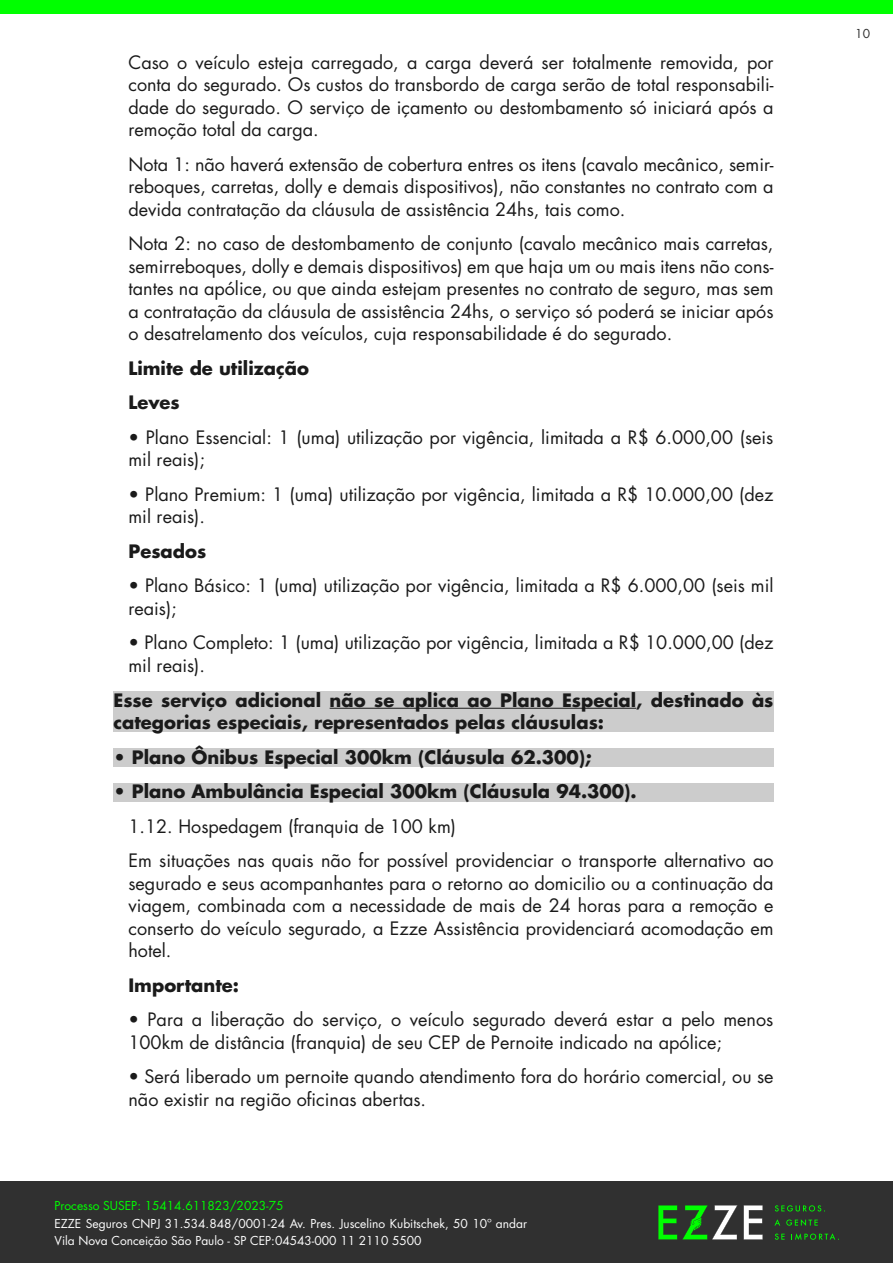
<style>
.page{position:relative;width:893px;height:1263px;background:#fff}
.page>*{position:absolute;margin:0;border:0;box-sizing:border-box;transform-origin:0 0}
.t1{font:18px/22.5px "Futura Std";color:#1a1a1a}
.t2{font:700 18px/34.5px "Futura Std";color:#1a1a1a}
.t3{font:12px/16.5px "Futura Std";color:#fff}
.t4{font:12px "Futura Std";color:#0f0}
.t5{font:12px "Futura Std";color:#303030}
</style>
<div class="page">
<div style="left:0;top:0;width:893px;height:13px;background:#0f0"></div>
<div style="left:0;top:1182px;width:893px;height:81px;background:#303030"></div>
<svg style="left:658px;top:1205px;width:105px;height:35px"></svg>
<svg style="left:775px;top:1205px;width:50px;height:6px"></svg>
<svg style="left:774px;top:1219px;width:6px;height:6px"></svg>
<svg style="left:786px;top:1219px;width:32px;height:7px"></svg>
<svg style="left:775px;top:1233px;width:10px;height:7px"></svg>
<svg style="left:791px;top:1233px;width:48px;height:7px"></svg>
<div style="left:113px;top:692px;width:660px;height:40px;background:#ccc"></div>
<hr style="left:330px;top:708px;width:306px;height:1px;background:#1a1a1a">
<div style="left:113px;top:748px;width:660px;height:18px;background:#ccc"></div>
<div style="left:113px;top:783px;width:660px;height:18px;background:#ccc"></div>
<p class="t1" style="left:128px;top:51px;width:647px;text-align:justify">Caso o veículo esteja carregado, a carga deverá ser totalmente removida, por conta do segurado. Os custos do transbordo de carga serão de total responsabili&shy;dade do segurado. O serviço de içamento ou destombamento só iniciará após a remoção total da carga.</p>
<p class="t1" style="left:128px;top:153px;width:647px;text-align:justify">Nota 1: não haverá extensão de cobertura entres os itens (cavalo mecânico, semir&shy;reboques, carretas, dolly e demais dispositivos), não constantes no contrato com a devida contratação da cláusula de assistência 24hs, tais como.</p>
<p class="t1" style="left:128px;top:233px;width:647px;text-align:justify">Nota 2: no caso de destombamento de conjunto (cavalo mecânico mais carretas, semirreboques, dolly e demais dispositivos) em que haja um ou mais itens não cons&shy;tantes na apólice, ou que ainda estejam presentes no contrato de seguro, mas sem a contratação da cláusula de assistência 24hs, o serviço só poderá se iniciar após o desatrelamento dos veículos, cuja responsabilidade é do segurado.</p>
<p class="t2" style="left:128px;top:351px;width:182px">Limite de utilização<br>Leves</p>
<p class="t1" style="left:128px;top:426px;width:646px">• Plano Essencial: 1 (uma) utilização por vigência, limitada a R$ 6.000,00 (seis mil reais);</p>
<p class="t1" style="left:128px;top:483px;width:646px">• Plano Premium: 1 (uma) utilização por vigência, limitada a R$ 10.000,00 (dez mil reais).</p>
<p class="t2" style="left:128px;top:534px;width:79px">Pesados</p>
<p class="t1" style="left:128px;top:575px;width:647px">• Plano Básico: 1 (uma) utilização por vigência, limitada a R$ 6.000,00 (seis mil reais);</p>
<p class="t1" style="left:128px;top:632px;width:647px">• Plano Completo: 1 (uma) utilização por vigência, limitada a R$ 10.000,00 (dez mil reais).</p>
<p class="t2" style="left:113px;top:688px;width:662px;line-height:22.5px">Esse serviço adicional não se aplica ao Plano Especial, destinado às categorias especiais, representados pelas cláusulas:</p>
<p class="t2" style="left:113px;top:739px;width:479px">• Plano Ônibus Especial 300km (Cláusula 62.300);</p>
<p class="t2" style="left:113px;top:774px;width:525px">• Plano Ambulância Especial 300km (Cláusula 94.300).</p>
<p class="t1" style="left:128px;top:809px;width:647px;line-height:34.5px">1.12. Hospedagem (franquia de 100 km)<br>Em situações nas quais não for possível providenciar o transporte alternativo ao</p>
<p class="t1" style="left:128px;top:872px;width:647px;text-align:justify">segurado e seus acompanhantes para o retorno ao domicilio ou a continuação da viagem, combinada com a necessidade de mais de 24 horas para a remoção e conserto do veículo segurado, a Ezze Assistência providenciará acomodação em hotel.</p>
<p class="t2" style="left:128px;top:967px;width:112px">Importante:</p>
<p class="t1" style="left:128px;top:1008px;width:646px">• Para a liberação do serviço, o veículo segurado deverá estar a pelo menos<br>100km de distância (franquia) de seu CEP de Pernoite indicado na apólice;</p>
<p class="t1" style="left:128px;top:1065px;width:647px">• Será liberado um pernoite quando atendimento fora do horário comercial, ou se não existir na região oficinas abertas.</p>
<p class="t4" style="left:55px;top:1198px;width:230px">Processo SUSEP: 15414.611823/2023-75</p>
<p class="t3" style="left:55px;top:1216px;width:474px">EZZE Seguros CNPJ 31.534.848/0001-24 Av. Pres. Juscelino Kubitschek, 50 10º andar<br>Vila Nova Conceição São Paulo - SP CEP:04543-000 11 2110 5500</p>
<p class="t5" style="left:855px;top:25px;width:16px">10</p>
</div>
